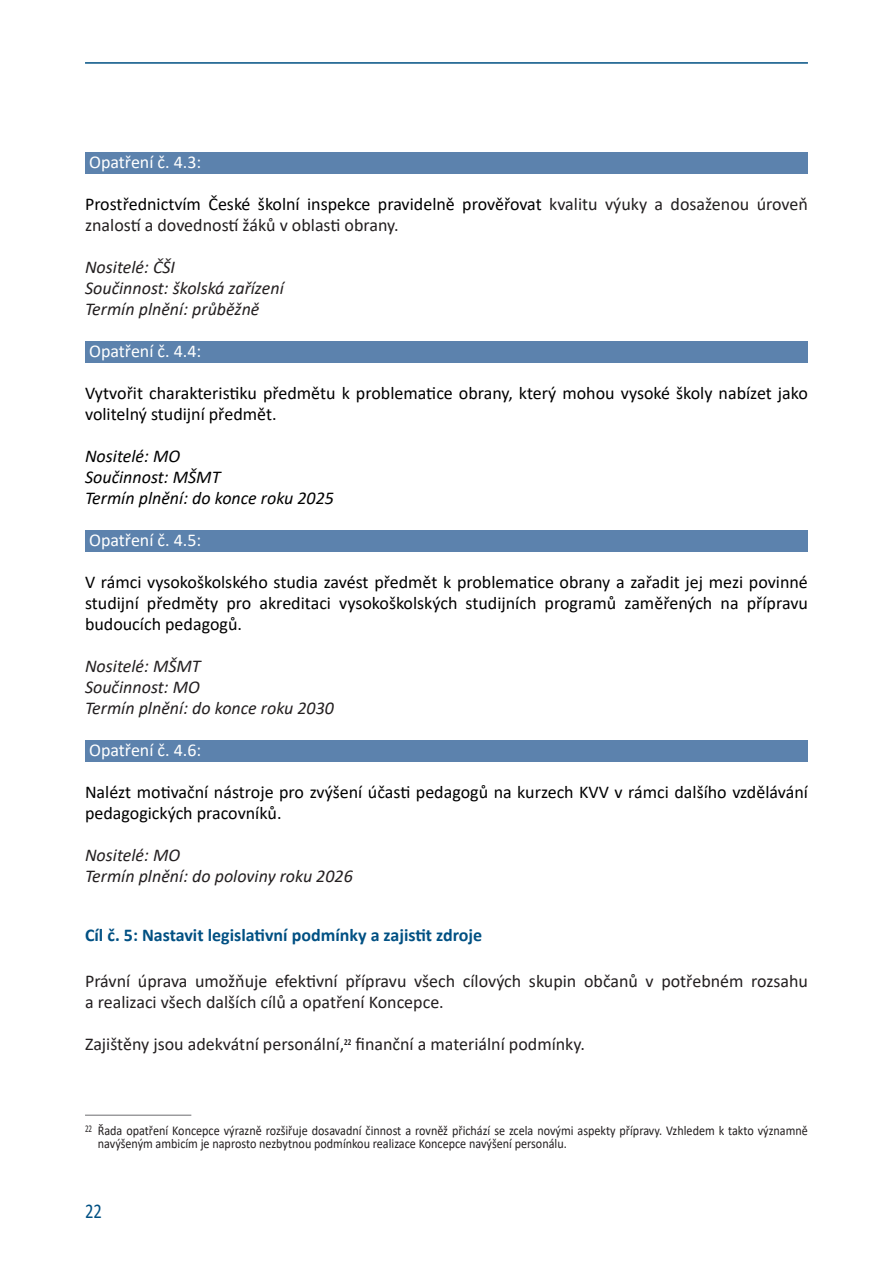
<style>
.page{position:relative;width:893px;height:1263px;background:#fff}
.page>*{position:absolute;margin:0;border:0;box-sizing:border-box;transform-origin:0 0}
.t1{font:21px "Calibri";color:#005083;scale:.8 1}
.t2{font:18px/21px "Calibri";color:#000}
.t3{font:18px/21px "Calibri";color:#231f20}
.t4{font:italic 18px/21px "Calibri";color:#231f20}
.t5{font:18px "Calibri";color:#fff}
.t6{font:italic 18px/21px "Calibri";color:#000}
.t7{font:700 18px "Calibri";color:#005083}
.t8{font:13.5px/13.5px "Calibri";color:#231f20;scale:.9 1}
.s1{color:#000}
</style>
<div class="page">
<hr style="left:85px;top:62px;width:723px;height:2px;background:#005083">
<div style="left:85px;top:152px;width:723px;height:21px;background:#5c82ad"></div>
<div style="left:85px;top:341px;width:723px;height:21px;background:#5c82ad"></div>
<div style="left:85px;top:530px;width:723px;height:21px;background:#5c82ad"></div>
<div style="left:85px;top:740px;width:723px;height:21px;background:#5c82ad"></div>
<hr style="left:85px;top:1115px;width:106px;height:1px;background:#6c6d70">
<p class="t5" style="left:89px;top:150px;width:114px">Opatření č. 4.3:</p>
<p class="t3" style="left:85px;top:193px;width:724px"><span class="s1">Prostřednictvím České školní inspekce pravidelně prověřovat</span> kvalitu výuky a dosaženou úroveň znalostí a dovedností žáků v oblasti obrany.</p>
<p class="t4" style="left:85px;top:256px;width:200px">Nositelé: ČŠI<br>Součinnost: školská zařízení<br>Termín plnění: průběžně</p>
<p class="t5" style="left:89px;top:339px;width:114px">Opatření č. 4.4:</p>
<p class="t2" style="left:85px;top:382px;width:724px">Vytvořit charakteristiku předmětu k problematice obrany, který mohou vysoké školy nabízet jako volitelný studijní předmět.</p>
<p class="t6" style="left:85px;top:445px;width:250px">Nositelé: MO<br>Součinnost: MŠMT<br>Termín plnění: do konce roku 2025</p>
<p class="t5" style="left:89px;top:528px;width:114px">Opatření č. 4.5:</p>
<p class="t2" style="left:85px;top:571px;width:724px;text-align:justify">V rámci vysokoškolského studia zavést předmět k problematice obrany a zařadit jej mezi povinné studijní předměty pro akreditaci vysokoškolských studijních programů zaměřených na přípravu budoucích pedagogů.</p>
<p class="t4" style="left:85px;top:655px;width:250px">Nositelé: MŠMT<br>Součinnost: MO<br>Termín plnění: do konce roku 2030</p>
<p class="t5" style="left:89px;top:738px;width:114px">Opatření č. 4.6:</p>
<p class="t2" style="left:85px;top:781px;width:724px">Nalézt motivační nástroje pro zvýšení účasti pedagogů na kurzech KVV v rámci dalšího vzdělávání pedagogických pracovníků.</p>
<p class="t4" style="left:85px;top:844px;width:269px">Nositelé: MO<br>Termín plnění: do poloviny roku 2026</p>
<p class="t7" style="left:85px;top:922px;width:399px">Cíl č. 5: Nastavit legislativní podmínky a zajistit zdroje</p>
<p class="t3" style="left:85px;top:970px;width:724px">Právní úprava umožňuje efektivní přípravu všech cílových skupin občanů v potřebném rozsahu a realizaci všech dalších cílů a opatření Koncepce.</p>
<p class="t3" style="left:85px;top:1033px;width:501px">Zajištěny jsou adekvátní personální,<sup>22</sup> finanční a materiální podmínky.</p>
<p class="t8" style="left:98px;top:1123px;width:790px;text-indent:-13px"><sup>22</sup> Řada opatření Koncepce výrazně rozšiřuje dosavadní činnost a rovněž přichází se zcela novými aspekty přípravy. Vzhledem k takto významně navýšeným ambicím je naprosto nezbytnou podmínkou realizace Koncepce navýšení personálu.</p>
<p class="t1" style="left:85px;top:1196px;width:23px">22</p>
</div>
